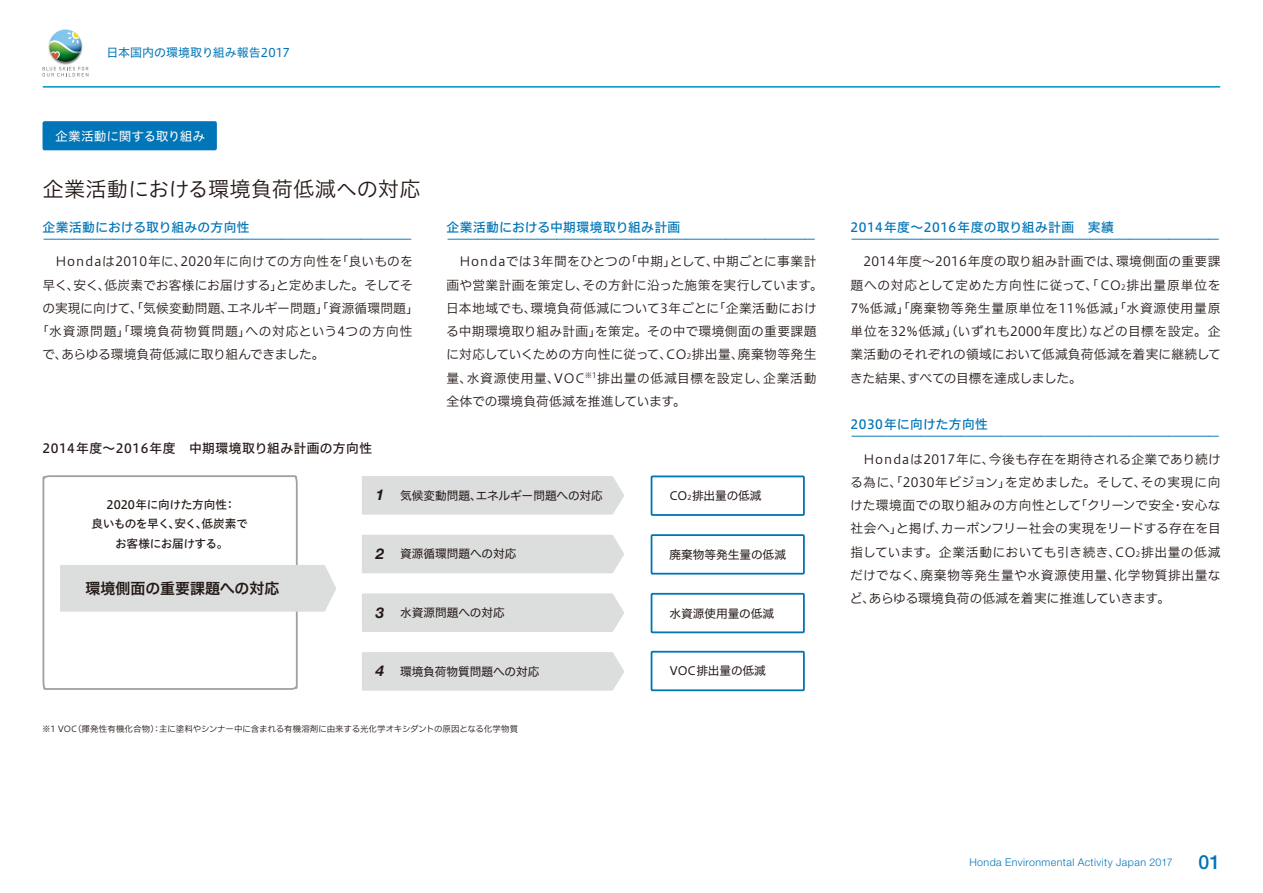
<style>
.page{position:relative;width:1263px;height:893px;background:#fff}
.page>*{position:absolute;margin:0;border:0;box-sizing:border-box;transform-origin:0 0}
.Products_図_キャプション{font:21.3px "Hiragino UD Sans Std W3";letter-spacing:-.005em;color:#231916}
.t1{font:500 19.5px "Helvetica Neue LT Std";color:#0075b7}
.t2{font:15px "Hiragino UD Sans F Std N W6";color:#231916}
.t3{font:italic 700 14.85px "Helvetica Neue LT Std";color:#231916}
.本文{font:12.75px/23.2px "Hiragino UD Sans F Std N W3";letter-spacing:.015em;color:#231916;text-align:justify}
.本文-2{font:12.75px "Hiragino UD Sans F Std N W3";letter-spacing:-.22em;color:#0075b7}
.Products_図_キャプション-2{font:12.75px "Hiragino UD Sans F Std N W5";letter-spacing:.03em;color:#0075b7}
.本文-3{font:12.75px "Hiragino UD Sans F Std N W3";letter-spacing:-.015em;color:#231916}
.本文-4{font:12.75px "Hiragino UD Sans F Std N W3";letter-spacing:.07em;color:#231916}
.本文-5{font:12.75px "Hiragino UD Sans F Std N W5";letter-spacing:.04em;color:#231916}
.Products_図_キャプション-3{font:12.75px "Hiragino UD Sans Std W4";letter-spacing:-.015em;color:#fff}
.t4{font:12px "Hiragino UD Sans Std W4";color:#0075b7}
.t5{font:11.7px "Hiragino UD Sans F Std N W4";color:#231916}
.t6{font:11.7px "Hiragino UD Sans Std W5";letter-spacing:-.025em;color:#231916}
.t7{font:11.7px "Hiragino UD Sans Std W5";color:#231916}
.t8{font:300 10.65px "Helvetica Neue LT Std";letter-spacing:.04em;color:#0075b7}
.Products_注釈{font:8.55px "Hiragino UD Sans F Std N W3";letter-spacing:-.01em;color:#231916}
.s1{font-size:7.5px}
.s2{font-size:6.75px}
</style>
<div class="page">
<svg style="left:42px;top:475px;width:256px;height:215px"></svg>
<hr style="left:43px;top:86px;width:1177px;height:2px;background:#0090cd">
<div style="left:362px;top:476px;width:262px;height:39px;background:#dcdddd"></div>
<div style="left:362px;top:535px;width:262px;height:38px;background:#dcdddd"></div>
<div style="left:362px;top:593px;width:262px;height:39px;background:#dcdddd"></div>
<div style="left:362px;top:652px;width:262px;height:39px;background:#dcdddd"></div>
<div style="left:60px;top:565px;width:276px;height:47px;background:#dcdddd"></div>
<div style="left:651px;top:475px;width:154px;height:41px;border:2px solid #0075b7"></div>
<div style="left:651px;top:534px;width:154px;height:41px;border:2px solid #0075b7"></div>
<div style="left:651px;top:593px;width:154px;height:40px;border:2px solid #0075b7"></div>
<div style="left:651px;top:651px;width:154px;height:40px;border:2px solid #0075b7"></div>
<div style="left:43px;top:121px;width:174px;height:29px;background:#0075b7;border-radius:2px"></div>
<svg style="left:43px;top:30px;width:45px;height:47px"></svg>
<p class="t4" style="left:106px;top:43px;width:185px">日本国内の環境取り組み報告2017</p>
<p class="Products_図_キャプション-3" style="left:55px;top:126px;width:151px">企業活動に関する取り組み</p>
<p class="Products_図_キャプション" style="left:43px;top:173px;width:380px">企業活動における環境負荷低減への対応</p>
<p class="Products_図_キャプション-2" style="left:43px;top:217px;width:209px">企業活動における取り組みの方向性</p>
<p class="本文-2" style="left:43px;top:229px;width:371px">ーーーーーーーーーーーーーーーーーーーーーーーーーーーーーーーーーーーーー</p>
<p class="本文" style="left:43px;top:249px;width:372px">　Hondaは2010年に、2020年に向けての方向性を「良いものを</p>
<p class="本文-3" style="left:43px;top:275px;width:372px">早く、安く、低炭素でお客様にお届けする」と定めました。そしてそ</p>
<p class="本文" style="left:42px;top:296px;width:378px">の実現に向けて、「気候変動問題、エネルギー問題」「資源循環問題」</p>
<p class="本文-4" style="left:36px;top:322px;width:378px">「水資源問題」「環境負荷物質問題」への対応という4つの方向性</p>
<p class="本文-3" style="left:42px;top:345px;width:284px">で、あらゆる環境負荷低減に取り組んできました。</p>
<p class="本文-5" style="left:43px;top:439px;width:331px">2014年度～2016年度　中期環境取り組み計画の方向性</p>
<p class="Products_図_キャプション-2" style="left:446px;top:217px;width:235px">企業活動における中期環境取り組み計画</p>
<p class="本文-2" style="left:446px;top:229px;width:371px">ーーーーーーーーーーーーーーーーーーーーーーーーーーーーーーーーーーーーー</p>
<p class="本文" style="left:446px;top:249px;width:378px;text-align:left">　Hondaでは3年間をひとつの「中期」として、中期ごとに事業計画や営業計画を策定し、その方針に沿った施策を実行しています。日本地域でも、環境負荷低減について3年ごとに「企業活動における中期環境取り組み計画」を策定。その中で環境側面の重要課題に対応していくための方向性に従って、CO<span class="s1">2</span>排出量、廃棄物等発生量、水資源使用量、VOC<sup>※1</sup>排出量の低減目標を設定し、企業活動全体での環境負荷低減を推進しています。</p>
<p class="t7" style="left:107px;top:495px;width:131px">2020年に向けた方向性：</p>
<p class="t6" style="left:92px;top:515px;width:158px">良いものを早く、安く、低炭素で</p>
<p class="t6" style="left:115px;top:534px;width:115px">お客様にお届けする。</p>
<p class="t3" style="left:376px;top:486px;width:10px">1</p>
<p class="t5" style="left:400px;top:486px;width:204px">気候変動問題、エネルギー問題への対応</p>
<p class="t3" style="left:376px;top:544px;width:10px">2</p>
<p class="t5" style="left:400px;top:545px;width:118px">資源循環問題への対応</p>
<p class="t5" style="left:669px;top:487px;width:94px">CO<span class="s2">2</span>排出量の低減</p>
<p class="t5" style="left:669px;top:546px;width:118px">廃棄物等発生量の低減</p>
<p class="t2" style="left:86px;top:577px;width:195px">環境側面の重要課題への対応</p>
<p class="t3" style="left:376px;top:603px;width:10px">3</p>
<p class="t5" style="left:400px;top:604px;width:106px">水資源問題への対応</p>
<p class="t5" style="left:669px;top:604px;width:106px">水資源使用量の低減</p>
<p class="t3" style="left:376px;top:662px;width:10px">4</p>
<p class="t5" style="left:400px;top:662px;width:141px">環境負荷物質問題への対応</p>
<p class="t5" style="left:669px;top:662px;width:98px">VOC排出量の低減</p>
<p class="Products_注釈" style="left:42px;top:722px;width:477px">※1 VOC（揮発性有機化合物）：主に塗料やシンナー中に含まれる有機溶剤に由来する光化学オキシダントの原因となる化学物質</p>
<p class="Products_図_キャプション-2" style="left:850px;top:217px;width:265px">2014年度～2016年度の取り組み計画　実績</p>
<p class="本文-2" style="left:850px;top:229px;width:371px">ーーーーーーーーーーーーーーーーーーーーーーーーーーーーーーーーーーーーー</p>
<p class="本文" style="left:850px;top:249px;width:372px">　2014年度～2016年度の取り組み計画では、環境側面の重要課題への対応として定めた方向性に従って、「CO<span class="s1">2</span>排出量原単位を7％低減」「廃棄物等発生量原単位を11％低減」「水資源使用量原単位を32％低減」（いずれも2000年度比）などの目標を設定。企業活動のそれぞれの領域において低減負荷低減を着実に継続してきた結果、すべての目標を達成しました。</p>
<p class="Products_図_キャプション-2" style="left:850px;top:415px;width:139px">2030年に向けた方向性</p>
<p class="本文-2" style="left:850px;top:427px;width:371px">ーーーーーーーーーーーーーーーーーーーーーーーーーーーーーーーーーーーーー</p>
<p class="本文" style="left:850px;top:446px;width:372px">　Hondaは2017年に、今後も存在を期待される企業であり続ける為に、「2030年ビジョン」を定めました。そして、その実現に向けた環境面での取り組みの方向性として「クリーンで安全・安心な社会へ」と掲げ、カーボンフリー社会の実現をリードする存在を目指しています。企業活動においても引き続き、CO<span class="s1">2</span>排出量の低減だけでなく、廃棄物等発生量や水資源使用量、化学物質排出量など、あらゆる環境負荷の低減を着実に推進していきます。</p>
<p class="t8" style="left:969px;top:855px;width:205px">Honda Environmental Activity Japan 2017</p>
<p class="t1" style="left:1198px;top:850px;width:24px">0 61</p>
</div>
